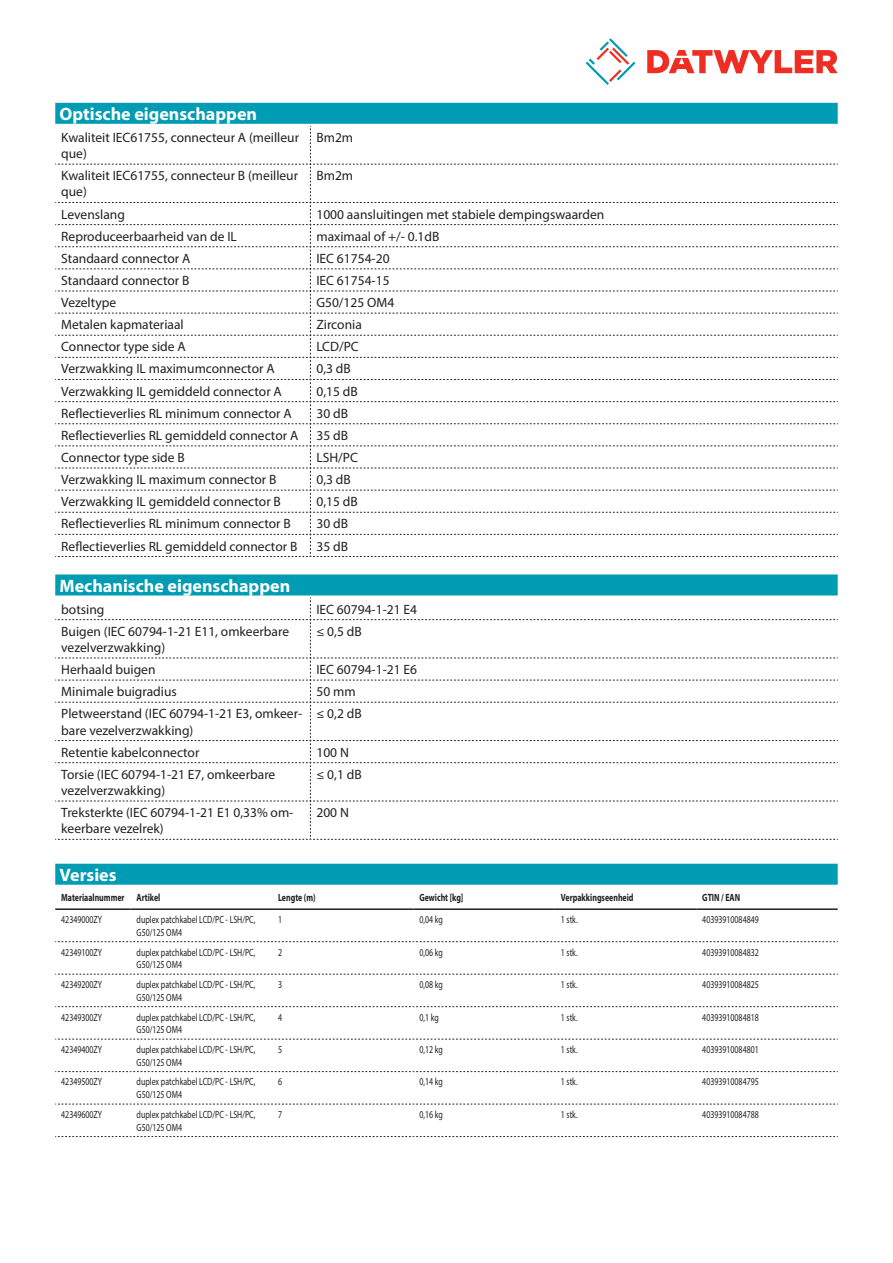
<style>
.page{position:relative;width:893px;height:1263px;background:#fff}
.page>*{position:absolute;margin:0;border:0;box-sizing:border-box;transform-origin:0 0}
.Standard_Head_Proper{font:700 18px "Myriad Pro";color:#fff}
.myriad_light_propert{font:13.5px/16.2px "Myriad Pro";color:#231f20}
.myriadlight{font:10.5px/12.6px "Myriad Pro";color:#231f20;scale:.75 1}
.myriadbold{font:700 10.5px "Myriad Pro";color:#231f20;scale:.75 1}
</style>
<div class="page">
<svg style="left:586px;top:38px;width:49px;height:47px"></svg>
<svg style="left:647px;top:50px;width:191px;height:23px"></svg>
<div style="left:55px;top:864px;width:783px;height:21px;background:#009cb3"></div>
<hr style="left:55px;top:908px;width:76px;height:2px;background:#231f20">
<hr style="left:131px;top:908px;width:141px;height:2px;background:#231f20">
<hr style="left:272px;top:908px;width:141px;height:2px;background:#231f20">
<hr style="left:413px;top:908px;width:142px;height:2px;background:#231f20">
<hr style="left:555px;top:908px;width:141px;height:2px;background:#231f20">
<hr style="left:696px;top:908px;width:142px;height:2px;background:#231f20">
<svg style="left:55px;top:941px;width:783px;height:1px"></svg>
<svg style="left:55px;top:974px;width:783px;height:1px"></svg>
<svg style="left:55px;top:1006px;width:783px;height:1px"></svg>
<svg style="left:55px;top:1039px;width:783px;height:1px"></svg>
<svg style="left:55px;top:1071px;width:783px;height:1px"></svg>
<svg style="left:55px;top:1104px;width:783px;height:1px"></svg>
<svg style="left:55px;top:1136px;width:783px;height:1px"></svg>
<div style="left:55px;top:103px;width:783px;height:21px;background:#009cb3"></div>
<svg style="left:55px;top:126px;width:783px;height:431px"></svg>
<div style="left:55px;top:574px;width:783px;height:21px;background:#009cb3"></div>
<svg style="left:55px;top:597px;width:783px;height:243px"></svg>
<p class="Standard_Head_Proper" style="left:60px;top:102px;width:199px">Optische eigenschappen</p>
<p class="myriad_light_propert" style="left:61px;top:129px;width:239px">Kwaliteit IEC61755, connecteur A (meilleur que)</p>
<p class="myriad_light_propert" style="left:316px;top:129px;width:38px">Bm2m</p>
<p class="myriad_light_propert" style="left:61px;top:167px;width:238px">Kwaliteit IEC61755, connecteur B (meilleur que)</p>
<p class="myriad_light_propert" style="left:316px;top:167px;width:38px">Bm2m</p>
<p class="myriad_light_propert" style="left:61px;top:206px;width:65px">Levenslang</p>
<p class="myriad_light_propert" style="left:316px;top:206px;width:289px">1000 aansluitingen met stabiele dempingswaarden</p>
<p class="myriad_light_propert" style="left:61px;top:228px;width:177px">Reproduceerbaarheid van de IL</p>
<p class="myriad_light_propert" style="left:316px;top:228px;width:124px">maximaal of +/- 0.1dB</p>
<p class="myriad_light_propert" style="left:61px;top:250px;width:131px">Standaard connector A</p>
<p class="myriad_light_propert" style="left:316px;top:250px;width:75px">IEC 61754-20</p>
<p class="myriad_light_propert" style="left:61px;top:272px;width:130px">Standaard connector B</p>
<p class="myriad_light_propert" style="left:316px;top:272px;width:75px">IEC 61754-15</p>
<p class="myriad_light_propert" style="left:61px;top:294px;width:56px">Vezeltype</p>
<p class="myriad_light_propert" style="left:316px;top:294px;width:79px">G50/125 OM4</p>
<p class="myriad_light_propert" style="left:61px;top:316px;width:124px">Metalen kapmateriaal</p>
<p class="myriad_light_propert" style="left:316px;top:316px;width:47px">Zirconia</p>
<p class="myriad_light_propert" style="left:61px;top:338px;width:126px">Connector type side A</p>
<p class="myriad_light_propert" style="left:316px;top:338px;width:44px">LCD/PC</p>
<p class="myriad_light_propert" style="left:61px;top:361px;width:215px">Verzwakking IL maximumconnector A</p>
<p class="myriad_light_propert" style="left:316px;top:361px;width:36px">0,3 dB</p>
<p class="myriad_light_propert" style="left:61px;top:383px;width:222px">Verzwakking IL gemiddeld connector A</p>
<p class="myriad_light_propert" style="left:316px;top:383px;width:43px">0,15 dB</p>
<p class="myriad_light_propert" style="left:61px;top:405px;width:232px">Reflectieverlies RL minimum connector A</p>
<p class="myriad_light_propert" style="left:316px;top:405px;width:33px">30 dB</p>
<p class="myriad_light_propert" style="left:61px;top:427px;width:238px">Reflectieverlies RL gemiddeld connector A</p>
<p class="myriad_light_propert" style="left:316px;top:427px;width:33px">35 dB</p>
<p class="myriad_light_propert" style="left:61px;top:449px;width:125px">Connector type side B</p>
<p class="myriad_light_propert" style="left:316px;top:449px;width:43px">LSH/PC</p>
<p class="myriad_light_propert" style="left:61px;top:471px;width:217px">Verzwakking IL maximum connector B</p>
<p class="myriad_light_propert" style="left:316px;top:471px;width:36px">0,3 dB</p>
<p class="myriad_light_propert" style="left:61px;top:493px;width:221px">Verzwakking IL gemiddeld connector B</p>
<p class="myriad_light_propert" style="left:316px;top:493px;width:43px">0,15 dB</p>
<p class="myriad_light_propert" style="left:61px;top:515px;width:231px">Reflectieverlies RL minimum connector B</p>
<p class="myriad_light_propert" style="left:316px;top:515px;width:33px">30 dB</p>
<p class="myriad_light_propert" style="left:61px;top:538px;width:238px">Reflectieverlies RL gemiddeld connector B</p>
<p class="myriad_light_propert" style="left:316px;top:538px;width:33px">35 dB</p>
<p class="Standard_Head_Proper" style="left:60px;top:574px;width:232px">Mechanische eigenschappen</p>
<p class="myriad_light_propert" style="left:61px;top:601px;width:45px">botsing</p>
<p class="myriad_light_propert" style="left:316px;top:601px;width:102px">IEC 60794-1-21 E4</p>
<p class="myriad_light_propert" style="left:61px;top:623px;width:229px">Buigen (IEC 60794-1-21 E11, omkeerbare vezelverzwakking)</p>
<p class="myriad_light_propert" style="left:316px;top:623px;width:47px">≤ 0,5 dB</p>
<p class="myriad_light_propert" style="left:61px;top:661px;width:96px">Herhaald buigen</p>
<p class="myriad_light_propert" style="left:316px;top:661px;width:102px">IEC 60794-1-21 E6</p>
<p class="myriad_light_propert" style="left:61px;top:683px;width:117px">Minimale buigradius</p>
<p class="myriad_light_propert" style="left:316px;top:683px;width:41px">50 mm</p>
<p class="myriad_light_propert" style="left:61px;top:705px;width:242px">Pletweerstand (IEC 60794-1-21 E3, omkeer&shy;bare vezelverzwakking)</p>
<p class="myriad_light_propert" style="left:316px;top:705px;width:47px">≤ 0,2 dB</p>
<p class="myriad_light_propert" style="left:61px;top:744px;width:140px">Retentie kabelconnector</p>
<p class="myriad_light_propert" style="left:316px;top:744px;width:34px">100 N</p>
<p class="myriad_light_propert" style="left:61px;top:766px;width:216px">Torsie (IEC 60794-1-21 E7, omkeerbare vezelverzwakking)</p>
<p class="myriad_light_propert" style="left:316px;top:766px;width:47px">≤ 0,1 dB</p>
<p class="myriad_light_propert" style="left:61px;top:804px;width:234px">Treksterkte (IEC 60794-1-21 E1 0,33% om&shy;keerbare vezelrek)</p>
<p class="myriad_light_propert" style="left:316px;top:804px;width:34px">200 N</p>
<p class="Standard_Head_Proper" style="left:60px;top:863px;width:59px">Versies</p>
<p class="myriadbold" style="left:61px;top:890px;width:86px">Materiaalnummer</p>
<p class="myriadbold" style="left:137px;top:890px;width:33px">Artikel</p>
<p class="myriadbold" style="left:278px;top:890px;width:52px">Lengte (m)</p>
<p class="myriadbold" style="left:419px;top:890px;width:60px">Gewicht [kg]</p>
<p class="myriadbold" style="left:561px;top:890px;width:98px">Verpakkingseenheid</p>
<p class="myriadbold" style="left:702px;top:890px;width:52px">GTIN / EAN</p>
<p class="myriadlight" style="left:61px;top:913px;width:56px">42349000ZY</p>
<p class="myriadlight" style="left:137px;top:913px;width:160px">duplex patchkabel LCD/PC - LSH/PC,<br>G50/125 OM4</p>
<p class="myriadlight" style="left:278px;top:913px;width:7px">1</p>
<p class="myriadlight" style="left:419px;top:913px;width:33px">0,04 kg</p>
<p class="myriadlight" style="left:561px;top:913px;width:24px">1 stk.</p>
<p class="myriadlight" style="left:702px;top:913px;width:77px">40393910084849</p>
<p class="myriadlight" style="left:61px;top:945px;width:56px">42349100ZY</p>
<p class="myriadlight" style="left:137px;top:945px;width:160px">duplex patchkabel LCD/PC - LSH/PC,<br>G50/125 OM4</p>
<p class="myriadlight" style="left:278px;top:945px;width:7px">2</p>
<p class="myriadlight" style="left:419px;top:945px;width:33px">0,06 kg</p>
<p class="myriadlight" style="left:561px;top:945px;width:24px">1 stk.</p>
<p class="myriadlight" style="left:702px;top:945px;width:77px">40393910084832</p>
<p class="myriadlight" style="left:61px;top:978px;width:56px">42349200ZY</p>
<p class="myriadlight" style="left:137px;top:978px;width:160px">duplex patchkabel LCD/PC - LSH/PC,<br>G50/125 OM4</p>
<p class="myriadlight" style="left:278px;top:978px;width:7px">3</p>
<p class="myriadlight" style="left:419px;top:978px;width:33px">0,08 kg</p>
<p class="myriadlight" style="left:561px;top:978px;width:24px">1 stk.</p>
<p class="myriadlight" style="left:702px;top:978px;width:77px">40393910084825</p>
<p class="myriadlight" style="left:61px;top:1010px;width:56px">42349300ZY</p>
<p class="myriadlight" style="left:137px;top:1010px;width:160px">duplex patchkabel LCD/PC - LSH/PC,<br>G50/125 OM4</p>
<p class="myriadlight" style="left:278px;top:1010px;width:7px">4</p>
<p class="myriadlight" style="left:419px;top:1010px;width:27px">0,1 kg</p>
<p class="myriadlight" style="left:561px;top:1010px;width:24px">1 stk.</p>
<p class="myriadlight" style="left:702px;top:1010px;width:77px">40393910084818</p>
<p class="myriadlight" style="left:61px;top:1043px;width:56px">42349400ZY</p>
<p class="myriadlight" style="left:137px;top:1043px;width:160px">duplex patchkabel LCD/PC - LSH/PC,<br>G50/125 OM4</p>
<p class="myriadlight" style="left:278px;top:1043px;width:7px">5</p>
<p class="myriadlight" style="left:419px;top:1043px;width:33px">0,12 kg</p>
<p class="myriadlight" style="left:561px;top:1043px;width:24px">1 stk.</p>
<p class="myriadlight" style="left:702px;top:1043px;width:77px">40393910084801</p>
<p class="myriadlight" style="left:61px;top:1075px;width:56px">42349500ZY</p>
<p class="myriadlight" style="left:137px;top:1075px;width:160px">duplex patchkabel LCD/PC - LSH/PC,<br>G50/125 OM4</p>
<p class="myriadlight" style="left:278px;top:1075px;width:7px">6</p>
<p class="myriadlight" style="left:419px;top:1075px;width:33px">0,14 kg</p>
<p class="myriadlight" style="left:561px;top:1075px;width:24px">1 stk.</p>
<p class="myriadlight" style="left:702px;top:1075px;width:77px">40393910084795</p>
<p class="myriadlight" style="left:61px;top:1108px;width:56px">42349600ZY</p>
<p class="myriadlight" style="left:137px;top:1108px;width:160px">duplex patchkabel LCD/PC - LSH/PC,<br>G50/125 OM4</p>
<p class="myriadlight" style="left:278px;top:1108px;width:7px">7</p>
<p class="myriadlight" style="left:419px;top:1108px;width:33px">0,16 kg</p>
<p class="myriadlight" style="left:561px;top:1108px;width:24px">1 stk.</p>
<p class="myriadlight" style="left:702px;top:1108px;width:77px">40393910084788</p>
</div>
